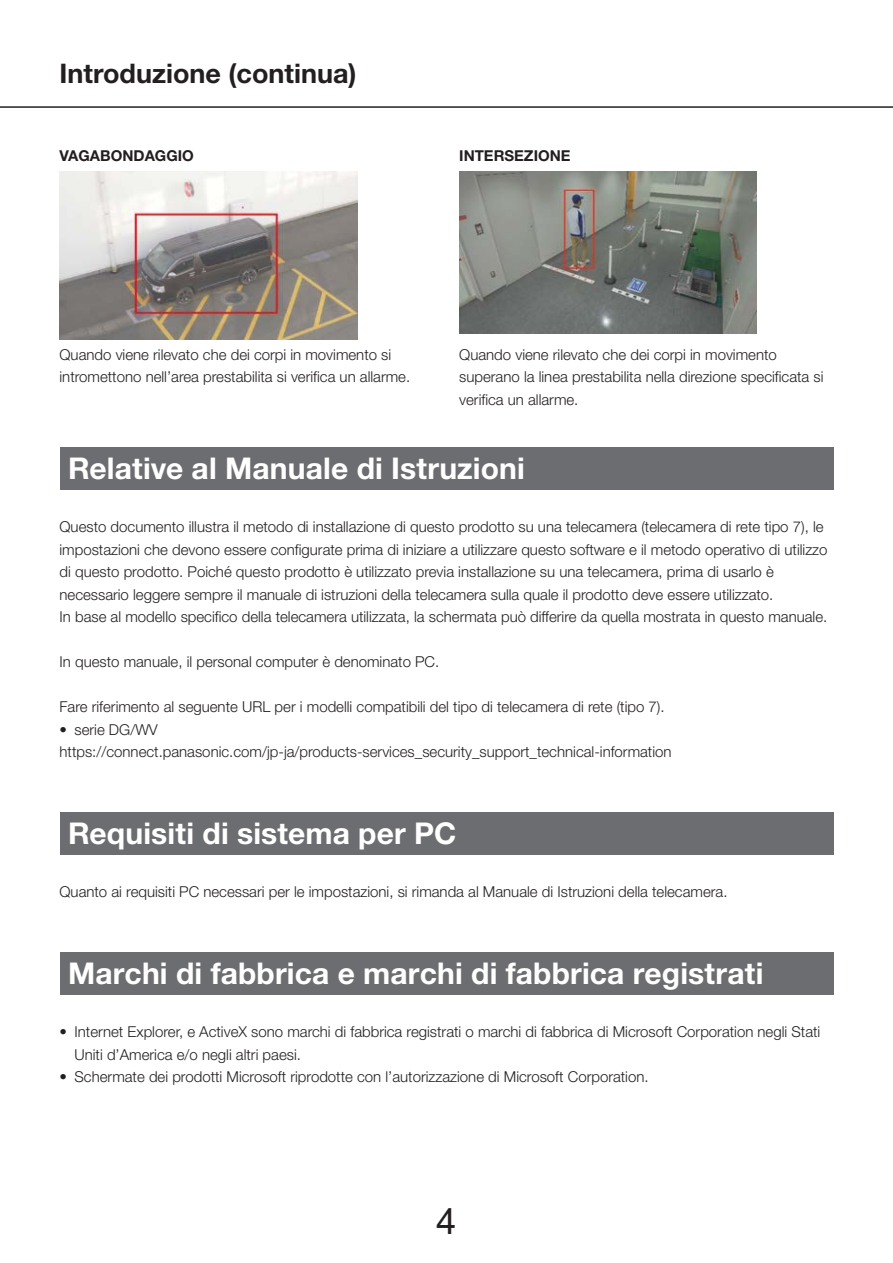
<style>
.page{position:relative;width:893px;height:1263px;background:#fff}
.page>*{position:absolute;margin:0;border:0;box-sizing:border-box;transform-origin:0 0}
.t1{font:36px "Arial";color:#231f20}
.t2{font:700 30px "Helvetica Neue LT Std";letter-spacing:.005em;color:#fff}
.t3{font:700 27px "Helvetica Neue LT Std";color:#231f20}
.t4{font:300 15px/22.5px "Helvetica Neue LT Std";color:#231f20}
.t5{font:700 15px "Helvetica Neue LT Std";color:#231f20}
</style>
<div class="page">
<hr style="left:0;top:106px;width:893px;height:2px;background:#231f20">
<img style="left:60px;top:171px;width:297px;height:169px">
<img style="left:459px;top:171px;width:298px;height:163px">
<div style="left:60px;top:447px;width:773px;height:43px;background:#6c6d70"></div>
<div style="left:60px;top:812px;width:773px;height:43px;background:#6c6d70"></div>
<div style="left:60px;top:952px;width:773px;height:43px;background:#6c6d70"></div>
<h3 class="t3" style="left:60px;top:56px;width:298px">Introduzione (continua)</h3>
<p class="t5" style="left:60px;top:147px;width:136px">VAGABONDAGGIO</p>
<p class="t5" style="left:459px;top:147px;width:113px">INTERSEZIONE</p>
<p class="t4" style="left:60px;top:343px;width:352px">Quando viene rilevato che dei corpi in movimento si intromettono nell’area prestabilita si verifica un allarme.</p>
<p class="t4" style="left:459px;top:343px;width:366px">Quando viene rilevato che dei corpi in movimento superano la linea prestabilita nella direzione specificata si verifica un allarme.</p>
<h2 class="t2" style="left:68px;top:449px;width:458px">Relative al Manuale di Istruzioni</h2>
<p class="t4" style="left:60px;top:515px;width:769px">Questo documento illustra il metodo di installazione di questo prodotto su una telecamera (telecamera di rete tipo 7), le impostazioni che devono essere configurate prima di iniziare a utilizzare questo software e il metodo operativo di utilizzo di questo prodotto. Poiché questo prodotto è utilizzato previa installazione su una telecamera, prima di usarlo è necessario leggere sempre il manuale di istruzioni della telecamera sulla quale il prodotto deve essere utilizzato.<br>In base al modello specifico della telecamera utilizzata, la schermata può differire da quella mostrata in questo manuale.</p>
<p class="t4" style="left:60px;top:650px;width:381px">In questo manuale, il personal computer è denominato PC.</p>
<p class="t4" style="left:60px;top:695px;width:607px">Fare riferimento al seguente URL per i modelli compatibili del tipo di telecamera di rete (tipo 7).</p>
<p class="t4" style="left:60px;top:718px;width:613px">• serie DG/WV https://connect.panasonic.com/jp-ja/products-services_security_support_technical-information</p>
<h2 class="t2" style="left:68px;top:814px;width:390px">Requisiti di sistema per PC</h2>
<p class="t4" style="left:60px;top:880px;width:669px">Quanto ai requisiti PC necessari per le impostazioni, si rimanda al Manuale di Istruzioni della telecamera.</p>
<h2 class="t2" style="left:68px;top:954px;width:697px">Marchi di fabbrica e marchi di fabbrica registrati</h2>
<p class="t4" style="left:75px;top:1020px;width:747px;text-indent:-15px">• Internet Explorer, e ActiveX sono marchi di fabbrica registrati o marchi di fabbrica di Microsoft Corporation negli Stati<br>Uniti d’America e/o negli altri paesi.</p>
<p class="t4" style="left:60px;top:1065px;width:591px">• Schermate dei prodotti Microsoft riprodotte con l’autorizzazione di Microsoft Corporation.</p>
<h1 class="t1" style="left:436px;top:1197px;width:22px">4</h1>
</div>
